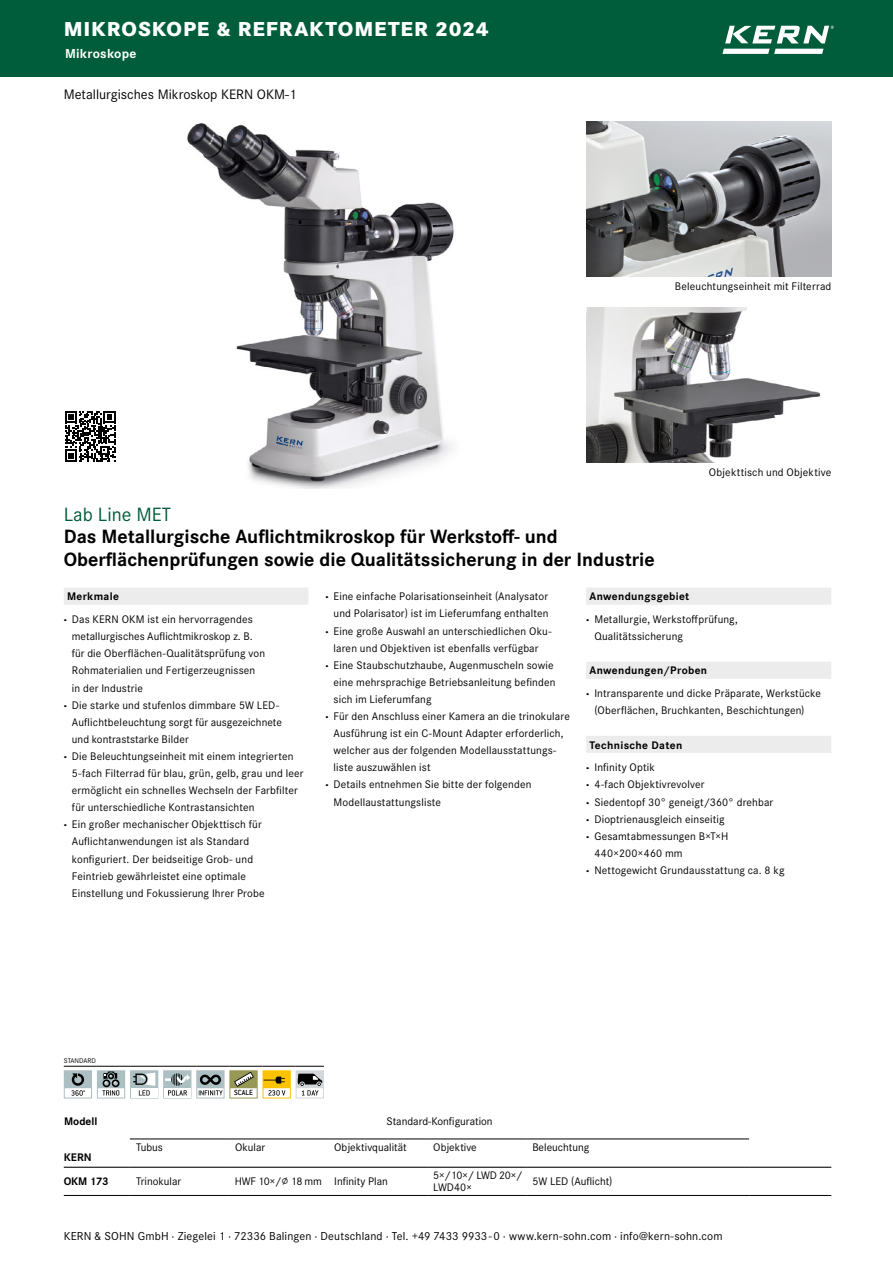
<style>
.page{position:relative;width:893px;height:1263px;background:#fff}
.page>*{position:absolute;margin:0;border:0;box-sizing:border-box;transform-origin:0 0}
.t1{font:800 21px "Corporate S Pro";letter-spacing:.045em;color:#fff}
.t2{font:700 19.95px/22.8px "Corporate S Pro";color:#000}
.t3{font:19.95px "Corporate S Pro";color:#005d3a}
.t4{font:14.25px "Corporate S Pro";color:#000}
.t5{font:700 13.5px "Corporate S Pro";letter-spacing:.015em;color:#fff}
.t6{font:12px "Corporate S Pro";letter-spacing:.015em;color:#000}
.t7{font:11.4px/22.8px "Corporate S Pro";letter-spacing:.01em;color:#000}
.t8{font:700 11.4px/22.8px "Corporate S Pro";letter-spacing:.03em;color:#000}
.t9{font:11.4px/12.1px "Corporate S Pro";letter-spacing:-.03em;color:#000}
.t10{font:700 11.4px/24.3px "Corporate S Pro";letter-spacing:-.02em;color:#000}
.t11{font:700 11.4px "Corporate S Pro";color:#000}
.t12{font:500 8.25px "Conduit ITC";letter-spacing:.01em;color:#000}
.t13{font:7.2px "Corporate S Pro";color:#000}
.s1{font-weight:700}
.s2{font-weight:800}
.s3{font-weight:400}
</style>
<div class="page">
<img style="left:187px;top:123px;width:267px;height:366px">
<img style="left:586px;top:121px;width:245px;height:156px">
<img style="left:586px;top:307px;width:235px;height:156px">
<hr style="left:130px;top:1195px;width:99px;height:1px;background:#000">
<hr style="left:229px;top:1195px;width:99px;height:1px;background:#000">
<hr style="left:328px;top:1195px;width:99px;height:1px;background:#000">
<hr style="left:427px;top:1195px;width:99px;height:1px;background:#000">
<hr style="left:526px;top:1195px;width:223px;height:1px;background:#000">
<hr style="left:130px;top:1139px;width:99px;height:1px;background:#000">
<hr style="left:229px;top:1139px;width:99px;height:1px;background:#000">
<hr style="left:328px;top:1139px;width:99px;height:1px;background:#000">
<hr style="left:427px;top:1139px;width:99px;height:1px;background:#000">
<hr style="left:526px;top:1139px;width:223px;height:1px;background:#000">
<hr style="left:64px;top:1167px;width:66px;height:1px;background:#000">
<hr style="left:749px;top:1167px;width:82px;height:1px;background:#000">
<hr style="left:130px;top:1167px;width:99px;height:1px;background:#000">
<hr style="left:229px;top:1167px;width:99px;height:1px;background:#000">
<hr style="left:328px;top:1167px;width:99px;height:1px;background:#000">
<hr style="left:427px;top:1167px;width:99px;height:1px;background:#000">
<hr style="left:526px;top:1167px;width:223px;height:1px;background:#000">
<hr style="left:64px;top:1195px;width:66px;height:1px;background:#000">
<hr style="left:749px;top:1195px;width:82px;height:1px;background:#000">
<svg style="left:64px;top:1066px;width:260px;height:32px"></svg>
<div style="left:64px;top:588px;width:244px;height:17px;background:#ececec"></div>
<div style="left:586px;top:588px;width:245px;height:17px;background:#ececec"></div>
<div style="left:586px;top:662px;width:245px;height:17px;background:#ececec"></div>
<div style="left:586px;top:736px;width:245px;height:17px;background:#ececec"></div>
<svg style="left:65px;top:411px;width:50px;height:51px"></svg>
<div style="left:0;top:0;width:893px;height:76px;background:#005d3b"></div>
<svg style="left:722px;top:49px;width:101px;height:5px"></svg>
<svg style="left:725px;top:26px;width:109px;height:17px"></svg>
<h1 class="t1" style="left:64px;top:12px;width:426px">MIKROSKOPE &amp; REFRAKTOMETER 2024</h1>
<p class="t5" style="left:65px;top:43px;width:73px">Mikroskope</p>
<p class="t4" style="left:64px;top:84px;width:234px">Metallurgisches Mikroskop KERN OKM-1</p>
<p class="t7" style="left:675px;top:274px;width:158px">Beleuchtungseinheit mit Filterrad</p>
<h2 class="t3" style="left:64px;top:499px;width:109px">Lab Line MET</h2>
<h2 class="t2" style="left:64px;top:524px;width:592px">Das Metallurgische Auflichtmikroskop für Werkstoff- und<br>Oberflächenprüfungen sowie die Qualitätssicherung in der Industrie</h2>
<p class="t7" style="left:709px;top:460px;width:124px">Objekttisch und Objektive</p>
<p class="t7" style="left:64px;top:584px;width:191px"><span class="s1">Merkmale<br></span><span class="s2">·</span> Das KERN OKM ist ein hervorragendes</p>
<p class="t7" style="left:72px;top:624px;width:182px">metallurgisches Auflichtmikroskop z. B.</p>
<p class="t7" style="left:72px;top:641px;width:195px">für die Oberflächen-Qualitätsprüfung von</p>
<p class="t7" style="left:72px;top:658px;width:185px">Rohmaterialien und Fertigerzeugnissen</p>
<p class="t7" style="left:72px;top:675px;width:73px">in der Industrie</p>
<p class="t7" style="left:64px;top:693px;width:217px"><span class="s2">·</span> Die starke und stufenlos dimmbare 5W LED-</p>
<p class="t7" style="left:72px;top:710px;width:212px">Auflichtbeleuchtung sorgt für ausgezeichnete</p>
<p class="t7" style="left:72px;top:727px;width:118px">und kontraststarke Bilder</p>
<p class="t7" style="left:64px;top:744px;width:231px"><span class="s2">·</span> Die Beleuchtungseinheit mit einem integrierten</p>
<p class="t7" style="left:72px;top:761px;width:233px">5-fach Filterrad für blau, grün, gelb, grau und leer</p>
<p class="t7" style="left:72px;top:778px;width:227px">ermöglicht ein schnelles Wechseln der Farbfilter</p>
<p class="t7" style="left:72px;top:795px;width:184px">für unterschiedliche Kontrastansichten</p>
<p class="t7" style="left:64px;top:812px;width:200px"><span class="s2">·</span> Ein großer mechanischer Objekttisch für</p>
<p class="t7" style="left:72px;top:829px;width:179px">Auflichtanwendungen ist als Standard</p>
<p class="t7" style="left:72px;top:846px;width:183px">konfiguriert. Der beidseitige Grob- und</p>
<p class="t7" style="left:72px;top:864px;width:176px">Feintrieb gewährleistet eine optimale</p>
<p class="t7" style="left:72px;top:881px;width:194px">Einstellung und Fokussierung Ihrer Probe</p>
<p class="t7" style="left:325px;top:584px;width:224px"><span class="s2">·</span> Eine einfache Polarisationseinheit (Analysator</p>
<p class="t7" style="left:333px;top:601px;width:217px">und Polarisator) ist im Lieferumfang enthalten</p>
<p class="t7" style="left:325px;top:618px;width:228px"><span class="s2">·</span> Eine große Auswahl an unterschiedlichen Oku-</p>
<p class="t7" style="left:333px;top:636px;width:207px">laren und Objektiven ist ebenfalls verfügbar</p>
<p class="t7" style="left:325px;top:653px;width:230px"><span class="s2">·</span> Eine Staubschutzhaube, Augenmuscheln sowie</p>
<p class="t7" style="left:333px;top:670px;width:224px">eine mehrsprachige Betriebsanleitung befinden</p>
<p class="t7" style="left:333px;top:687px;width:100px">sich im Lieferumfang</p>
<p class="t7" style="left:325px;top:704px;width:246px"><span class="s2">·</span> Für den Anschluss einer Kamera an die trinokulare</p>
<p class="t7" style="left:333px;top:721px;width:231px">Ausführung ist ein C-Mount Adapter erforderlich,</p>
<p class="t7" style="left:333px;top:738px;width:224px">welcher aus der folgenden Modellausstattungs-</p>
<p class="t7" style="left:333px;top:755px;width:99px">liste auszuwählen ist</p>
<p class="t7" style="left:325px;top:772px;width:208px"><span class="s2">·</span> Details entnehmen Sie bitte der folgenden</p>
<p class="t7" style="left:333px;top:789px;width:109px">Modellaustattungsliste</p>
<p class="t7" style="left:586px;top:584px;width:153px"><span class="s1">Anwendungsgebiet<br></span><span class="s2">·</span> Metallurgie, Werkstoffprüfung,</p>
<p class="t7" style="left:594px;top:624px;width:90px">Qualitätssicherung</p>
<p class="t7" style="left:586px;top:658px;width:236px"><span class="s1">Anwendungen/Proben<br></span><span class="s2">·</span> Intransparente und dicke Präparate, Werkstücke</p>
<p class="t7" style="left:594px;top:698px;width:212px">(Oberflächen, Bruchkanten, Beschichtungen)</p>
<p class="t8" style="left:586px;top:732px;width:98px">Technische Daten <span class="s2">·</span> <span class="s3">Infinity Optik</span></p>
<p class="t7" style="left:586px;top:772px;width:120px"><span class="s2">·</span> 4-fach Objektivrevolver</p>
<p class="t7" style="left:586px;top:789px;width:189px"><span class="s2">·</span> Siedentopf 30° geneigt/360° drehbar</p>
<p class="t7" style="left:586px;top:807px;width:140px"><span class="s2">·</span> Dioptrienausgleich einseitig</p>
<p class="t7" style="left:586px;top:824px;width:144px"><span class="s2">·</span> Gesamtabmessungen B×T×H</p>
<p class="t7" style="left:594px;top:841px;width:90px">440×200×460 mm</p>
<p class="t7" style="left:586px;top:858px;width:200px"><span class="s2">·</span> Nettogewicht Grundausstattung ca. 8 kg</p>
<p class="t13" style="left:64px;top:1055px;width:34px">STANDARD</p>
<p class="t12" style="left:234px;top:1088px;width:21px">SCALE</p>
<p class="t11" style="left:64px;top:1112px;width:35px">Modell</p>
<p class="t7" style="left:387px;top:1109px;width:108px">Standard-Konfiguration</p>
<p class="t7" style="left:136px;top:1135px;width:28px">Tubus</p>
<p class="t7" style="left:235px;top:1135px;width:32px">Okular</p>
<p class="t7" style="left:334px;top:1135px;width:74px">Objektivqualität</p>
<p class="t7" style="left:433px;top:1135px;width:45px">Objektive</p>
<p class="t7" style="left:532px;top:1135px;width:58px">Beleuchtung</p>
<p class="t7" style="left:136px;top:1169px;width:47px">Trinokular</p>
<p class="t7" style="left:334px;top:1169px;width:55px">Infinity Plan</p>
<p class="t7" style="left:532px;top:1169px;width:82px">5W LED (Auflicht)</p>
<p class="t10" style="left:64px;top:1144px;width:46px">KERN<br>OKM 173</p>
<p class="t7" style="left:235px;top:1169px;width:88px">HWF 10×/∅ 18 mm</p>
<p class="t9" style="left:433px;top:1168px;width:91px">5×/10×/ LWD 20×/<br>LWD40×</p>
<p class="t6" style="left:64px;top:1227px;width:660px">KERN &amp; SOHN GmbH · Ziegelei 1 · 72336 Balingen · Deutschland · Tel. +49 7433 9933 - 0 · www.kern-sohn.com · info@kern-sohn.com</p>
</div>
